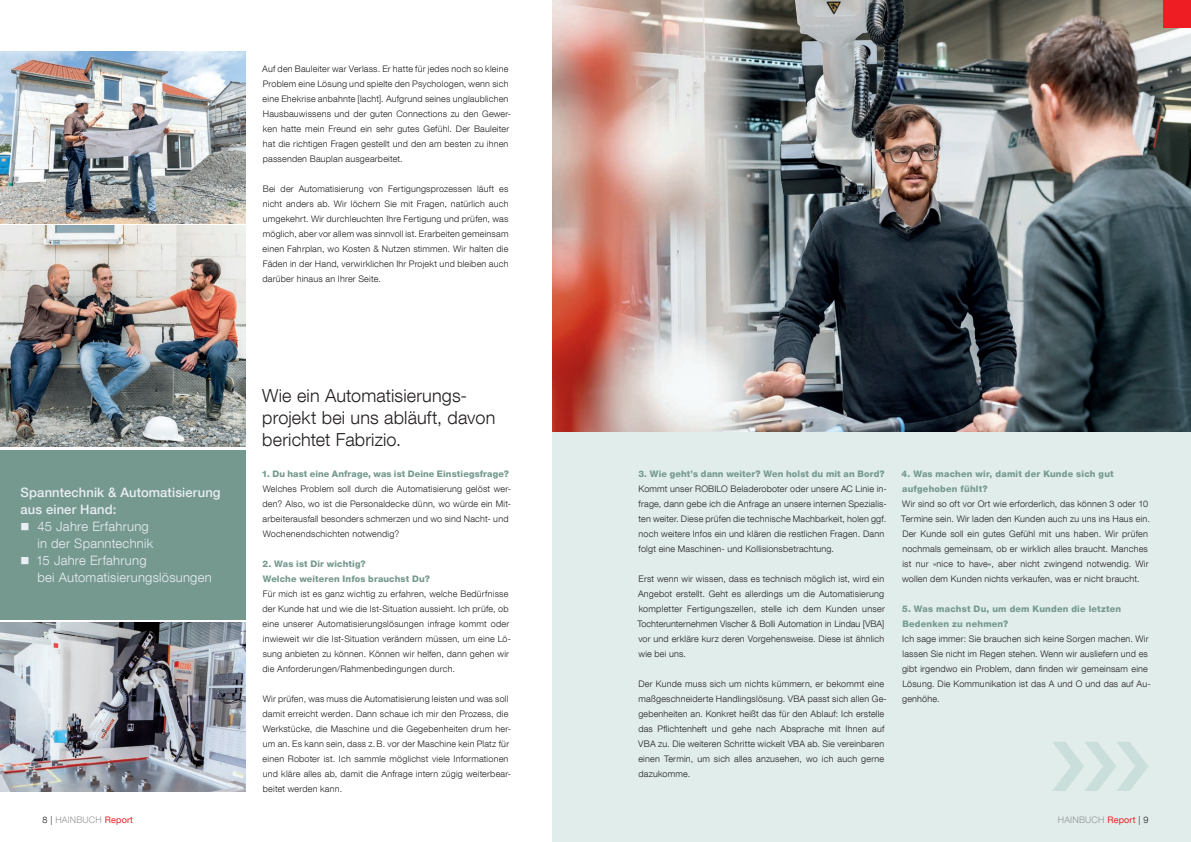
<style>
.page{position:relative;width:1191px;height:842px;background:#fff}
.page>*{position:absolute;margin:0;border:0;box-sizing:border-box;transform-origin:0 0}
.t1{font:300 18px/22px "Helvetica Neue LT Com";letter-spacing:.01em;color:#231f20}
.t2{font:300 13px/17px "Helvetica Neue LT Com";letter-spacing:.02em;color:#eaedf4}
.t3{font:500 13px/17px "Helvetica Neue LT Com";letter-spacing:.01em;color:#eaedf4}
.t4{font:300 9px/15px "Helvetica Neue LT Com";letter-spacing:.02em;color:#231f20}
.t5{font:800 9px/15px "Helvetica Neue LT Com";letter-spacing:.015em;color:#75998f}
.t6{font:300 9px "Helvetica Neue LT Com";letter-spacing:.02em;color:#939598}
.s1{font-family:"Koz Go Pr 6 N";font-weight:700;font-size:9px}
.s2{color:#231f20}
.s3{font-weight:400;color:#ee1d23}
</style>
<div class="page">
<div style="left:553px;top:64px;width:638px;height:778px;background:#e0edea"></div>
<img style="left:553px;top:0;width:638px;height:432px">
<img style="left:0;top:51px;width:245px;height:172px">
<img style="left:0;top:226px;width:245px;height:221px">
<div style="left:0;top:450px;width:245px;height:170px;background:#75998f"></div>
<img style="left:0;top:622px;width:245px;height:170px">
<svg style="left:1052px;top:742px;width:96px;height:49px"></svg>
<div style="left:1162px;top:0;width:29px;height:28px;background:#ee1d23"></div>
<p class="t4" style="left:262px;top:61px;width:250px">Auf den Bauleiter war Verlass. Er hatte für jedes noch so kleine Problem eine Lösung und spielte den Psychologen, wenn sich eine Ehekrise anbahnte [lacht]. Aufgrund seines unglaublichen Hausbauwissens und der guten Connections zu den Gewer&shy;ken hatte mein Freund ein sehr gutes Gefühl. Der Bauleiter hat die richtigen Fragen gestellt und den am besten zu ihnen passenden Bauplan ausgearbeitet.</p>
<p class="t4" style="left:263px;top:181px;width:247px;text-align:justify">Bei der Automatisierung von Fertigungsprozessen läuft es nicht anders ab. Wir löchern Sie mit Fragen, natürlich auch umgekehrt. Wir durchleuchten Ihre Fertigung und prüfen, was möglich, aber vor allem was sinnvoll ist. Erarbeiten gemeinsam einen Fahrplan, wo Kosten &amp; Nutzen stimmen. Wir halten die Fäden in der Hand, verwirklichen Ihr Projekt und bleiben auch darüber hinaus an Ihrer Seite.</p>
<p class="t3" style="left:21px;top:483px;width:202px">Spanntechnik &amp; Automatisierung aus einer Hand:</p>
<p class="t2" style="left:37px;top:517px;width:117px;text-indent:-17px"><span class="s1">■</span> 45 Jahre Erfahrung in der Spanntechnik</p>
<p class="t2" style="left:37px;top:551px;width:176px;text-indent:-17px"><span class="s1">■</span> 15 Jahre Erfahrung<br>bei Automatisierungslösungen</p>
<p class="t1" style="left:262px;top:384px;width:234px">Wie ein Automatisierungs&shy;projekt bei uns abläuft, davon berichtet Fabrizio.</p>
<p class="t5" style="left:262px;top:466px;width:249px">1. Du hast eine Anfrage, was ist Deine Einstiegsfrage?</p>
<p class="t4" style="left:263px;top:481px;width:250px">Welches Problem soll durch die Automatisierung gelöst wer&shy;den? Also, wo ist die Personaldecke dünn, wo würde ein Mit&shy;arbeiterausfall besonders schmerzen und wo sind Nacht- und Wochenendschichten notwendig?</p>
<p class="t5" style="left:263px;top:556px;width:169px">2. Was ist Dir wichtig?<br>Welche weiteren Infos brauchst Du?</p>
<p class="t4" style="left:263px;top:586px;width:250px">Für mich ist es ganz wichtig zu erfahren, welche Bedürfnisse der Kunde hat und wie die Ist-Situation aussieht. Ich prüfe, ob eine unserer Automatisierungslösungen infrage kommt oder inwieweit wir die Ist-Situation verändern müssen, um eine Lö&shy;sung anbieten zu können. Können wir helfen, dann gehen wir die Anforderungen/Rahmenbedingungen durch.</p>
<p class="t4" style="left:263px;top:691px;width:250px">Wir prüfen, was muss die Automatisierung leisten und was soll damit erreicht werden. Dann schaue ich mir den Prozess, die Werkstücke, die Maschine und die Gegebenheiten drum her&shy;um an. Es kann sein, dass z.B. vor der Maschine kein Platz für einen Roboter ist. Ich sammle möglichst viele Informationen und kläre alles ab, damit die Anfrage intern zügig weiterbear&shy;beitet werden kann.</p>
<p class="t5" style="left:638px;top:466px;width:248px">3. Wie geht’s dann weiter? Wen holst du mit an Bord?</p>
<p class="t4" style="left:638px;top:481px;width:250px">Kommt unser ROBILO Beladeroboter oder unsere AC Linie in&shy;frage, dann gebe ich die Anfrage an unsere internen Spezialis&shy;ten weiter. Diese prüfen die technische Machbarkeit, holen ggf. noch weitere Infos ein und klären die restlichen Fragen. Dann folgt eine Maschinen- und Kollisionsbetrachtung.</p>
<p class="t4" style="left:637px;top:571px;width:249px;text-align:justify">Erst wenn wir wissen, dass es technisch möglich ist, wird ein Angebot erstellt. Geht es allerdings um die Automatisierung kompletter Fertigungszellen, stelle ich dem Kunden unser Tochterunternehmen Vischer &amp; Bolli Automation in Lindau [VBA] vor und erkläre kurz deren Vorgehensweise. Diese ist ähnlich wie bei uns.</p>
<p class="t4" style="left:638px;top:676px;width:250px">Der Kunde muss sich um nichts kümmern, er bekommt eine maßgeschneiderte Handlingslösung. VBA passt sich allen Ge&shy;gebenheiten an. Konkret heißt das für den Ablauf: Ich erstelle das Pflichtenheft und gehe nach Absprache mit Ihnen auf VBA zu. Die weiteren Schritte wickelt VBA ab. Sie vereinbaren einen Termin, um sich alles anzusehen, wo ich auch gerne dazukomme.</p>
<p class="t5" style="left:901px;top:466px;width:214px">4. Was machen wir, damit der Kunde sich gut</p>
<p class="t5" style="left:902px;top:481px;width:87px">aufgehoben fühlt?</p>
<p class="t4" style="left:901px;top:496px;width:250px">Wir sind so oft vor Ort wie erforderlich, das können 3 oder 10<br>Termine sein. Wir laden den Kunden auch zu uns ins Haus ein.<br>Der Kunde soll ein gutes Gefühl mit uns haben. Wir prüfen nochmals gemeinsam, ob er wirklich alles braucht. Manches ist nur »nice to have«, aber nicht zwingend notwendig. Wir wollen dem Kunden nichts verkaufen, was er nicht braucht.</p>
<p class="t5" style="left:902px;top:601px;width:220px">5. Was machst Du, um dem Kunden die letzten</p>
<p class="t5" style="left:902px;top:616px;width:108px">Bedenken zu nehmen?</p>
<p class="t4" style="left:902px;top:631px;width:250px">Ich sage immer: Sie brauchen sich keine Sorgen machen. Wir lassen Sie nicht im Regen stehen. Wenn wir ausliefern und es gibt irgendwo ein Problem, dann finden wir gemeinsam eine Lösung. Die Kommunikation ist das A und O und das auf Au&shy;genhöhe.</p>
<p class="t6" style="left:43px;top:814px;width:92px"><span class="s2">8 |</span> HAINBUCH <span class="s3">Report</span></p>
<p class="t6" style="left:1058px;top:814px;width:92px">HAINBUCH <span class="s3">Report</span> <span class="s2">| 9</span></p>
</div>
